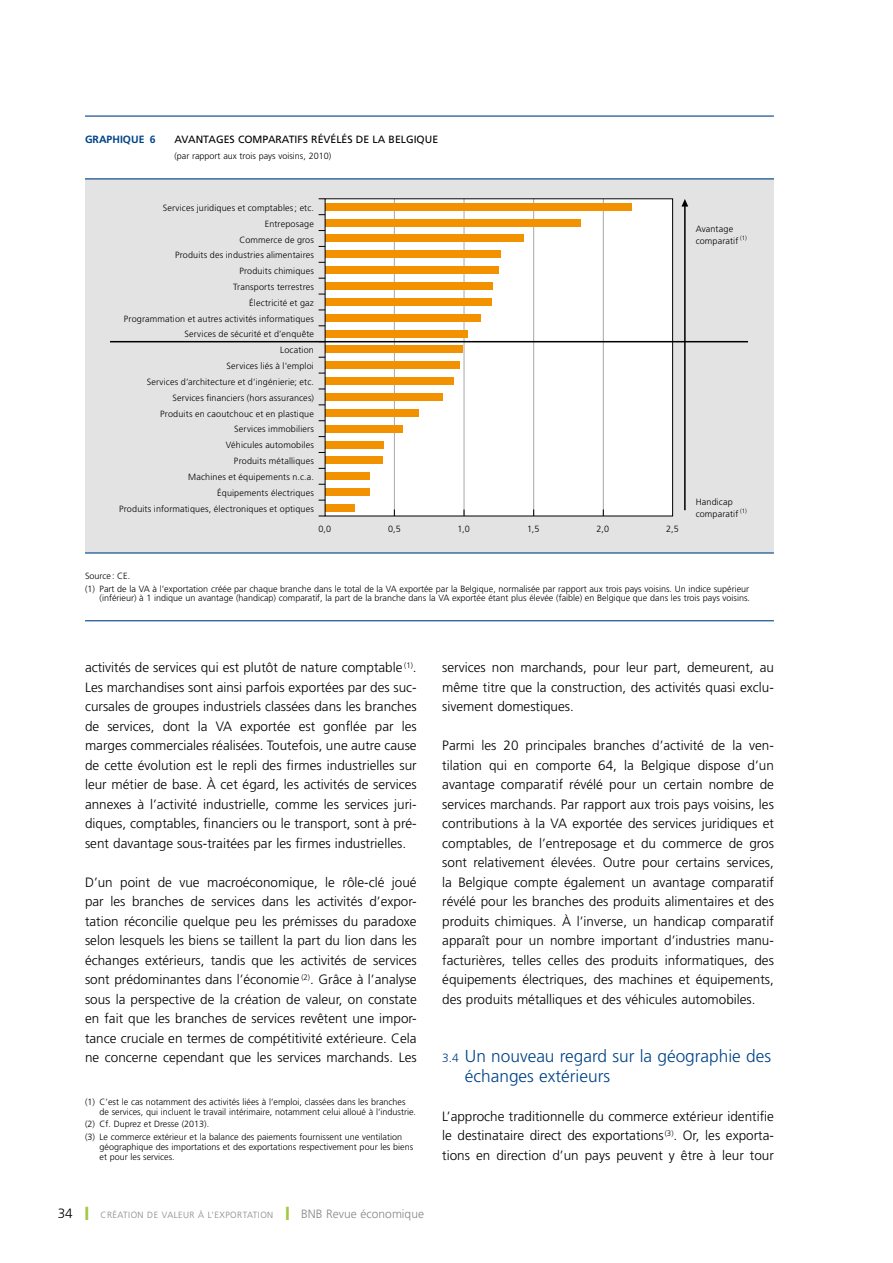
<style>
.page{position:relative;width:893px;height:1263px;background:#fff}
.page>*{position:absolute;margin:0;border:0;box-sizing:border-box;transform-origin:0 0}
.t1{font:300 17.25px/19.5px "Frutiger LT";color:#048}
.t2{font:300 13.5px/19.5px "Frutiger LT";color:#000;text-align:justify}
.t3{font:10.5px "Frutiger LT";color:#000}
.t4{font:700 10.5px "Frutiger LT";color:#048}
.t5{font:300 9px/12px "Frutiger LT";letter-spacing:.01em;color:#000}
.t6{font:300 9px "Frutiger LT";letter-spacing:.05em;color:#878787}
.s1{font-size:13.5px;color:#000}
.s2{color:#a2c740}
.s3{font-size:12px}
</style>
<div class="page">
<div style="left:85px;top:179px;width:689px;height:374px;background:#e3e3e3"></div>
<hr style="left:85px;top:116px;width:689px;height:1px;background:#048">
<hr style="left:85px;top:178px;width:689px;height:1px;background:#048">
<hr style="left:85px;top:552px;width:689px;height:1px;background:#048">
<hr style="left:85px;top:620px;width:689px;height:1px;background:#048">
<div style="left:325px;top:199px;width:348px;height:317px;background:#fff"></div>
<hr style="left:603px;top:199px;width:1px;height:317px;background:#a8a8a7">
<hr style="left:533px;top:199px;width:1px;height:317px;background:#a8a8a7">
<hr style="left:464px;top:199px;width:1px;height:317px;background:#a8a8a7">
<hr style="left:394px;top:199px;width:1px;height:317px;background:#a8a8a7">
<div style="left:325px;top:203px;width:306px;height:8px;background:#f39200"></div>
<div style="left:325px;top:219px;width:255px;height:8px;background:#f39200"></div>
<div style="left:325px;top:234px;width:198px;height:8px;background:#f39200"></div>
<div style="left:325px;top:250px;width:175px;height:8px;background:#f39200"></div>
<div style="left:325px;top:266px;width:174px;height:8px;background:#f39200"></div>
<div style="left:325px;top:282px;width:167px;height:8px;background:#f39200"></div>
<div style="left:325px;top:298px;width:167px;height:8px;background:#f39200"></div>
<div style="left:325px;top:314px;width:156px;height:8px;background:#f39200"></div>
<div style="left:325px;top:330px;width:143px;height:8px;background:#f39200"></div>
<div style="left:325px;top:346px;width:138px;height:7px;background:#f39200"></div>
<div style="left:325px;top:361px;width:134px;height:8px;background:#f39200"></div>
<div style="left:325px;top:377px;width:129px;height:8px;background:#f39200"></div>
<div style="left:325px;top:393px;width:117px;height:8px;background:#f39200"></div>
<div style="left:325px;top:409px;width:94px;height:8px;background:#f39200"></div>
<div style="left:325px;top:425px;width:78px;height:8px;background:#f39200"></div>
<div style="left:325px;top:441px;width:59px;height:7px;background:#f39200"></div>
<div style="left:325px;top:456px;width:57px;height:8px;background:#f39200"></div>
<div style="left:325px;top:472px;width:44px;height:8px;background:#f39200"></div>
<div style="left:325px;top:488px;width:44px;height:8px;background:#f39200"></div>
<div style="left:325px;top:504px;width:29px;height:8px;background:#f39200"></div>
<hr style="left:111px;top:341px;width:637px;height:1px;background:#000">
<svg style="left:681px;top:199px;width:7px;height:8px"></svg>
<hr style="left:684px;top:205px;width:2px;height:305px;background:#000">
<p class="t4" style="left:85px;top:133px;width:72px">GRAPHIQUE 6</p>
<p class="t3" style="left:174px;top:133px;width:265px">AVANTAGES COMPARATIFS RÉVÉLÉS DE LA BELGIQUE</p>
<p class="t5" style="left:174px;top:150px;width:158px">(par rapport aux trois pays voisins, 2010)</p>
<p class="t5" style="left:163px;top:202px;width:153px">Services juridiques et comptables; etc.</p>
<p class="t5" style="left:265px;top:218px;width:51px">Entreposage</p>
<p class="t5" style="left:239px;top:233px;width:76px">Commerce de gros</p>
<p class="t5" style="left:175px;top:249px;width:140px">Produits des industries alimentaires</p>
<p class="t5" style="left:239px;top:265px;width:76px">Produits chimiques</p>
<p class="t5" style="left:233px;top:281px;width:82px">Transports terrestres</p>
<p class="t5" style="left:249px;top:297px;width:66px">Électricité et gaz</p>
<p class="t5" style="left:124px;top:312px;width:192px">Programmation et autres activités informatiques</p>
<p class="t5" style="left:184px;top:328px;width:131px">Services de sécurité et d’enquête</p>
<p class="t5" style="left:280px;top:344px;width:35px">Location</p>
<p class="t5" style="left:227px;top:360px;width:89px">Services liés à l'emploi</p>
<p class="t5" style="left:147px;top:376px;width:169px">Services d’architecture et d’ingénierie; etc.</p>
<p class="t5" style="left:172px;top:392px;width:143px">Services financiers (hors assurances)</p>
<p class="t5" style="left:160px;top:408px;width:155px">Produits en caoutchouc et en plastique</p>
<p class="t5" style="left:234px;top:423px;width:81px">Services immobiliers</p>
<p class="t5" style="left:226px;top:439px;width:90px">Véhicules automobiles</p>
<p class="t5" style="left:234px;top:455px;width:82px">Produits métalliques</p>
<p class="t5" style="left:188px;top:471px;width:127px">Machines et équipements n.c.a.</p>
<p class="t5" style="left:217px;top:487px;width:98px">Équipements électriques</p>
<p class="t5" style="left:119px;top:503px;width:196px">Produits informatiques, électroniques et optiques</p>
<p class="t5" style="left:318px;top:523px;width:14px">0,0</p>
<p class="t5" style="left:388px;top:523px;width:14px">0,5</p>
<p class="t5" style="left:457px;top:523px;width:14px">1,0</p>
<p class="t5" style="left:527px;top:523px;width:14px">1,5</p>
<p class="t5" style="left:597px;top:523px;width:14px">2,0</p>
<p class="t5" style="left:666px;top:523px;width:14px">2,5</p>
<p class="t5" style="left:696px;top:223px;width:53px">Avantage comparatif <sup>(1)</sup></p>
<p class="t5" style="left:696px;top:496px;width:53px">Handicap comparatif <sup>(1)</sup></p>
<p class="t5" style="left:85px;top:569px;width:666px;line-height:12.8px">Source : CE .<br>(1) Part de la VA à l’exportation créée par chaque branche dans le total de la VA exportée par la Belgique, normalisée par rapport aux trois pays voisins. U n indice supérieur</p>
<p class="t5" style="left:99px;top:592px;width:652px">(inférieur) à 1 indique un avantage (handicap) comparatif, la part de la branche dans la VA exportée étant plus élevée (faible) en Belgique que dans les trois pays voisins.</p>
<p class="t2" style="left:85px;top:658px;width:333px">activités de services qui est plutôt de nature comptable <sup>(1)</sup>.<br>Les marchandises sont ainsi parfois exportées par des suc&shy;cursales de groupes industriels classées dans les branches de services, dont la VA exportée est gonflée par les marges commerciales réalisées. Toutefois, une autre cause de cette évolution est le repli des firmes industrielles sur leur métier de base. À cet égard, les activités de services annexes à l’activité industrielle, comme les services juri&shy;diques, comptables, financiers ou le transport, sont à pré&shy;sent davantage sous-traitées par les firmes industrielles.</p>
<p class="t2" style="left:85px;top:872px;width:333px">D’un point de vue macroéconomique, le rôle-clé joué par les branches de services dans les activités d’expor&shy;tation réconcilie quelque peu les prémisses du paradoxe selon lesquels les biens se taillent la part du lion dans les échanges extérieurs, tandis que les activités de services sont prédominantes dans l’économie <sup>(2)</sup>. Grâce à l’analyse sous la perspective de la création de valeur, on constate en fait que les branches de services revêtent une impor&shy;tance cruciale en termes de compétitivité extérieure. Cela ne concerne cependant que les services marchands. Les</p>
<p class="t5" style="left:99px;top:1097px;width:318px;line-height:9.8px;text-indent:-14px">(1) C ’est le cas notamment des activités liées à l’emploi, classées dans les branches de services, qui incluent le travail intérimaire, notamment celui alloué à l’industrie.</p>
<p class="t5" style="left:85px;top:1118px;width:318px;line-height:12.8px">(2) Cf. Duprez et Dresse (2013).<br>(3) Le commerce extérieur et la balance des paiements fournissent une ventilation</p>
<p class="t5" style="left:99px;top:1142px;width:315px;line-height:9.8px">géographique des importations et des exportations respectivement pour les biens et pour les services.</p>
<p class="t6" style="left:58px;top:1210px;width:368px"><span class="s1">34</span> <span class="s2">❙</span> Créati on de valeur à l’exportati on <span class="s2">❙</span> <span class="s3">BNB Revue économique</span></p>
<p class="t2" style="left:442px;top:658px;width:333px">services non marchands, pour leur part, demeurent, au même titre que la construction, des activités quasi exclu&shy;sivement domestiques.</p>
<p class="t2" style="left:442px;top:736px;width:333px">Parmi les 20 principales branches d’activité de la ven&shy;tilation qui en comporte 64, la Belgique dispose d’un avantage comparatif révélé pour un certain nombre de services marchands. Par rapport aux trois pays voisins, les contributions à la VA exportée des services juridiques et comptables, de l’entreposage et du commerce de gros sont relativement élevées. Outre pour certains services, la Belgique compte également un avantage comparatif révélé pour les branches des produits alimentaires et des produits chimiques. À l’inverse, un handicap comparatif apparaît pour un nombre important d’industries manu&shy;facturières, telles celles des produits informatiques, des équipements électriques, des machines et équipements, des produits métalliques et des véhicules automobiles.</p>
<p class="t1" style="left:465px;top:1047px;width:308px;text-indent:-23px"><span class="s3">3.4</span> U n nouveau regard sur la géographie des échanges extérieurs</p>
<p class="t2" style="left:442px;top:1106px;width:333px">L’approche traditionnelle du commerce extérieur identifie le destinataire direct des exportations<sup>(3)</sup>. Or, les exporta&shy;tions en direction d’un pays peuvent y être à leur tour</p>
</div>
